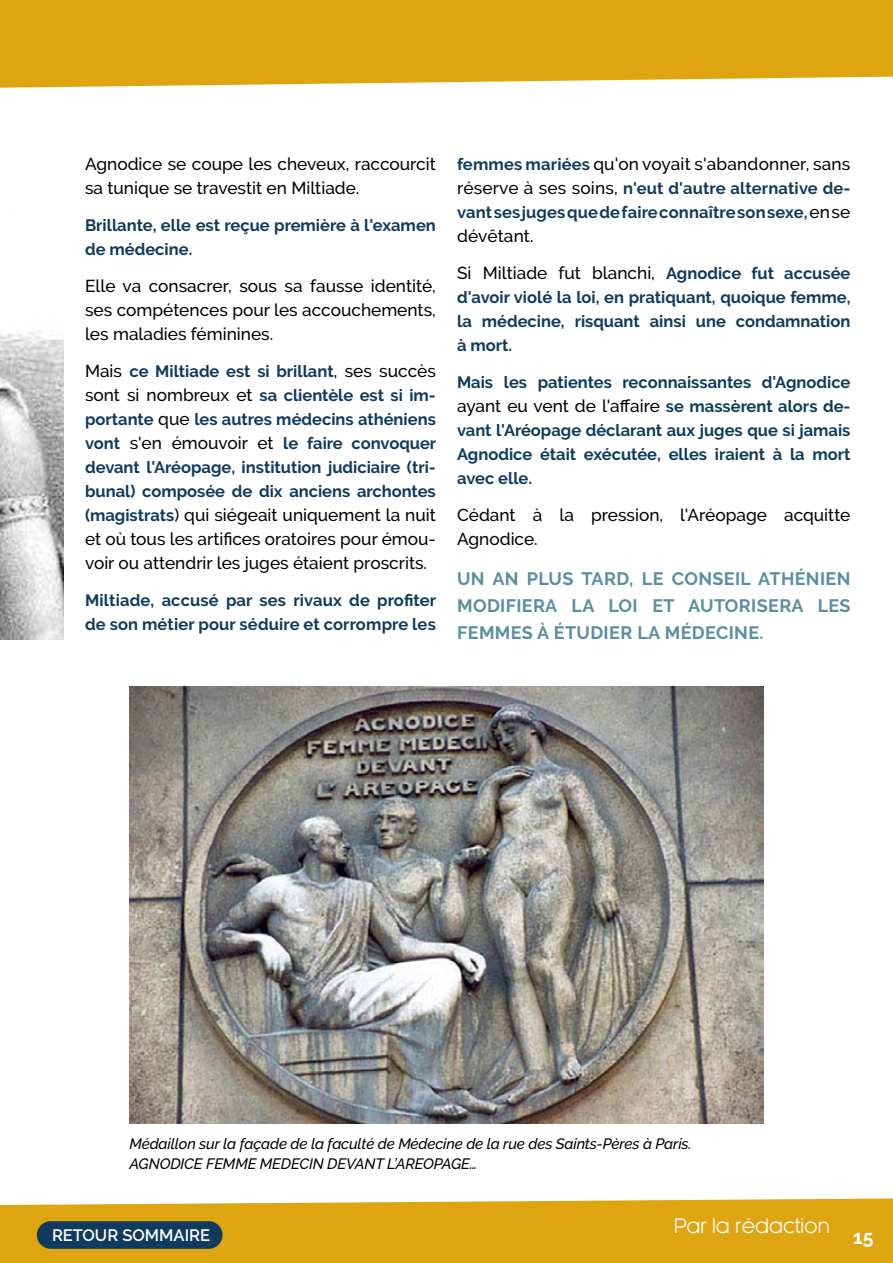
<style>
.page{position:relative;width:893px;height:1263px;background:#fff}
.page>*{position:absolute;margin:0;border:0;box-sizing:border-box;transform-origin:0 0}
.t1{font:19.5px "Kessel 105";color:#fff}
.t2{font:700 19.5px "Raleway";color:#fff}
.t3{font:700 18px/27px "Raleway";letter-spacing:.02em;color:#5a8f9f;text-align:justify}
.t4{font:500 17.25px/24px "Raleway";color:#000}
.t5{font:700 16.5px/24px "Raleway";color:#103b5e}
.t6{font:600 16.5px "Raleway";color:#fff}
.t7{font:italic 500 15px/19.5px "Raleway";letter-spacing:-.01em;color:#000}
.s1{font-weight:500;font-size:17.25px;color:#000}
.s2{font-weight:700;font-size:16.5px;color:#103b5e}
</style>
<div class="page">
<svg style="left:0;top:1198px;width:893px;height:65px;fill:#dfa510"></svg>
<img style="left:0;top:330px;width:64px;height:310px">
<svg style="left:0;top:0;width:893px;height:88px;fill:#dfa510"></svg>
<img style="left:129px;top:686px;width:634px;height:437px">
<div style="left:37px;top:1221px;width:186px;height:28px;background:#103b5e;border-radius:14px"></div>
<p class="t4" style="left:85px;top:152px;width:352px">Agnodice se coupe les cheveux, raccourcit sa tunique se travestit en Miltiade.</p>
<p class="t5" style="left:85px;top:213px;width:352px">Brillante, elle est reçue première à l'examen de médecine.</p>
<p class="t4" style="left:85px;top:274px;width:352px;text-align:justify">Elle va consacrer, sous sa fausse identité, ses compétences pour les accouchements, les maladies féminines.</p>
<p class="t5" style="left:85px;top:359px;width:353px;text-align:justify"><span class="s1">Mais</span> ce Miltiade est si brillant<span class="s1">, ses succès sont si nombreux et</span> sa clientèle est si im&shy;portante <span class="s1">que</span> les autres médecins athéniens vont <span class="s1">s'en émouvoir et</span> le faire convoquer devant l'Aréopage, institution judiciaire (tri&shy;bunal) composée de dix anciens archontes</p>
<p class="t4" style="left:85px;top:503px;width:352px;text-align:justify"><span class="s2">(magistrats</span>) qui siégeait uniquement la nuit et où tous les artifices oratoires pour émou&shy;voir ou attendrir les juges étaient proscrits.</p>
<p class="t5" style="left:85px;top:588px;width:353px">Miltiade, accusé par ses rivaux de profiter de son métier pour séduire et corrompre les</p>
<p class="t4" style="left:457px;top:152px;width:395px"><span class="s2">femmes mariées</span> qu'on voyait s'abandonner, sans</p>
<p class="t5" style="left:457px;top:177px;width:395px"><span class="s1">réserve à ses soins,</span> n'eut d'autre alternative de&shy;vant ses juges que de faire connaître son sexe, <span class="s1">en se</span></p>
<p class="t4" style="left:457px;top:218px;width:395px;line-height:36.8px">dévêtant.<br>Si Miltiade fut blanchi, <span class="s2">Agnodice fut accusée</span></p>
<p class="t5" style="left:457px;top:285px;width:395px;text-align:justify">d'avoir violé la loi, en pratiquant, quoique femme, la médecine, risquant ainsi une condamnation à mort.</p>
<p class="t5" style="left:457px;top:370px;width:395px">Mais les patientes reconnaissantes d'Agnodice</p>
<p class="t4" style="left:457px;top:394px;width:395px">ayant eu vent de l'affaire <span class="s2">se massèrent alors de-</span></p>
<p class="t5" style="left:457px;top:418px;width:395px;text-align:justify">vant l'Aréopage déclarant aux juges que si jamais Agnodice était exécutée, elles iraient à la mort avec elle.</p>
<p class="t4" style="left:457px;top:503px;width:395px">Cédant à la pression, l'Aréopage acquitte<br>Agnodice.</p>
<p class="t3" style="left:457px;top:565px;width:395px">UN AN PLUS TARD, LE CONSEIL ATHÉNIEN MODIFIERA LA LOI ET AUTORISERA LES FEMMES À ÉTUDIER LA MÉDECINE.</p>
<p class="t7" style="left:129px;top:1134px;width:564px">Médaillon sur la façade de la faculté de Médecine de la rue des Saints-Pères à Paris.<br>AGNODICE FEMME MEDECIN DEVANT L’AREOPAGE…</p>
<p class="t6" style="left:52px;top:1226px;width:159px">RETOUR SOMMAIRE</p>
<p class="t1" style="left:674px;top:1214px;width:157px">Par la rédaction</p>
<p class="t2" style="left:853px;top:1226px;width:22px">15</p>
</div>
